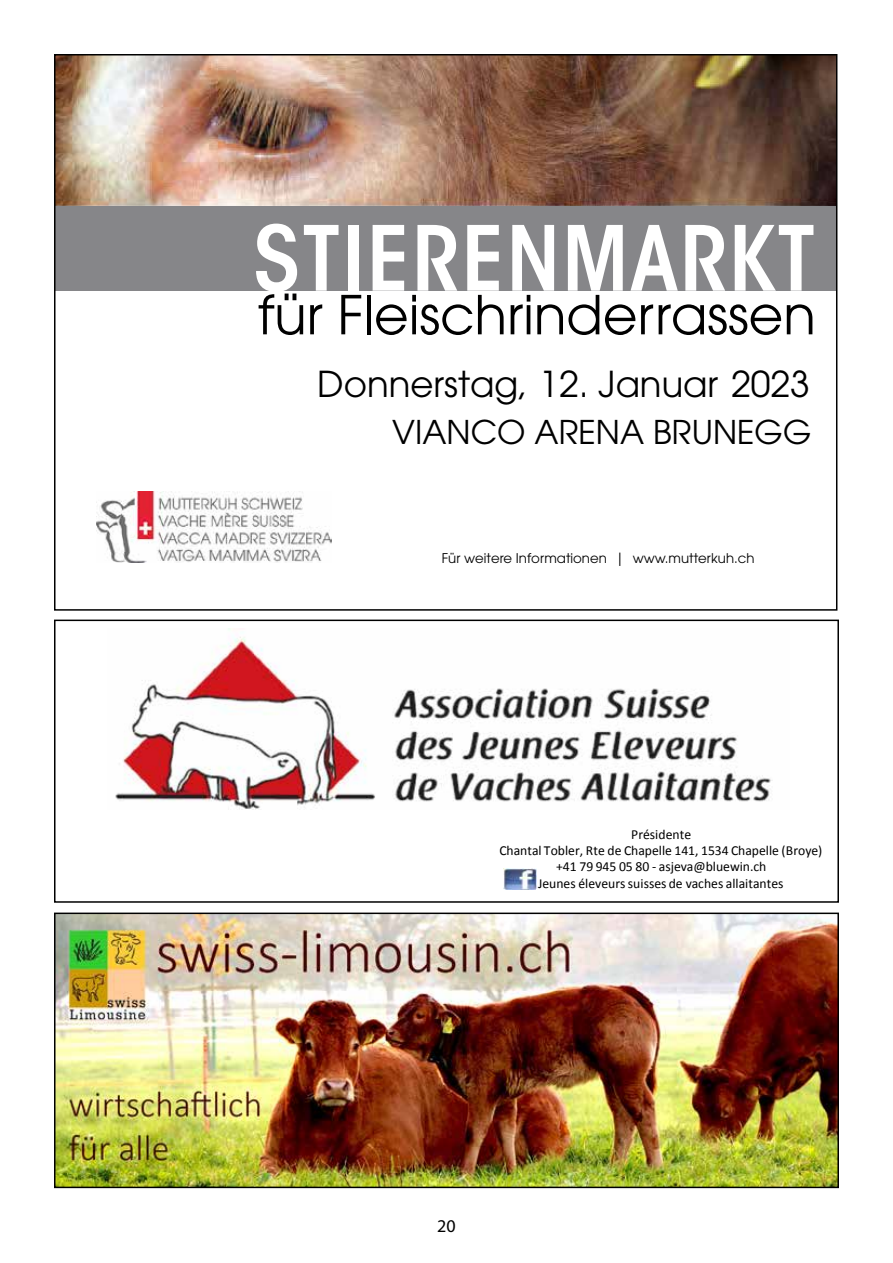
<style>
.page{position:relative;width:893px;height:1263px;background:#fff}
.page>*{position:absolute;margin:0;border:0;box-sizing:border-box;transform-origin:0 0}
.t1{font:600 condensed 88.95px "ITC Avant Garde Std";letter-spacing:.02em;color:#fff}
.t2{font:53.4px "ITC Avant Garde Std";color:#000}
.t3{font:35.55px "ITC Avant Garde Std";color:#000}
.t4{font:32.55px "ITC Avant Garde Std";color:#000}
.t5{font:18px "Myriad Pro";color:#000}
.t6{font:13.8px/16.4px "Calibri";color:#000;text-align:center}
.t7{font:13.35px "ITC Avant Garde Std";color:#000}
</style>
<div class="page">
<img style="left:96px;top:492px;width:235px;height:71px">
<img style="left:57px;top:57px;width:777px;height:150px">
<div style="left:55px;top:207px;width:782px;height:84px;background:#868689"></div>
<img style="left:504px;top:869px;width:33px;height:21px">
<img style="left:115px;top:629px;width:658px;height:181px">
<div style="left:54px;top:620px;width:785px;height:283px;border:2px solid #000"></div>
<img style="left:57px;top:915px;width:779px;height:270px">
<div style="left:54px;top:912px;width:785px;height:276px;border:2px solid #000"></div>
<h1 class="t1" style="left:253px;top:203px;width:564px">STIERENMARKT</h1>
<h2 class="t2" style="left:258px;top:282px;width:560px">für Fleischrinderrassen</h2>
<h3 class="t3" style="left:317px;top:362px;width:494px">Donnerstag, 12. Januar 2023</h3>
<h3 class="t4" style="left:392px;top:412px;width:421px">VIANCO ARENA BRUNEGG</h3>
<p class="t7" style="left:442px;top:549px;width:314px">Für weitere Informationen | www.mutterkuh.ch</p>
<p class="t6" style="left:499px;top:826px;width:324px">Présidente<br>Chantal Tobler, Rte de Chapelle 141, 1534 Chapelle (Broye) +41 79 945 05 80 - asjeva@bluewin.ch<br>Jeunes éleveurs suisses de vaches allaitantes</p>
<h3 class="t5" style="left:437px;top:1215px;width:20px">20</h3>
</div>
